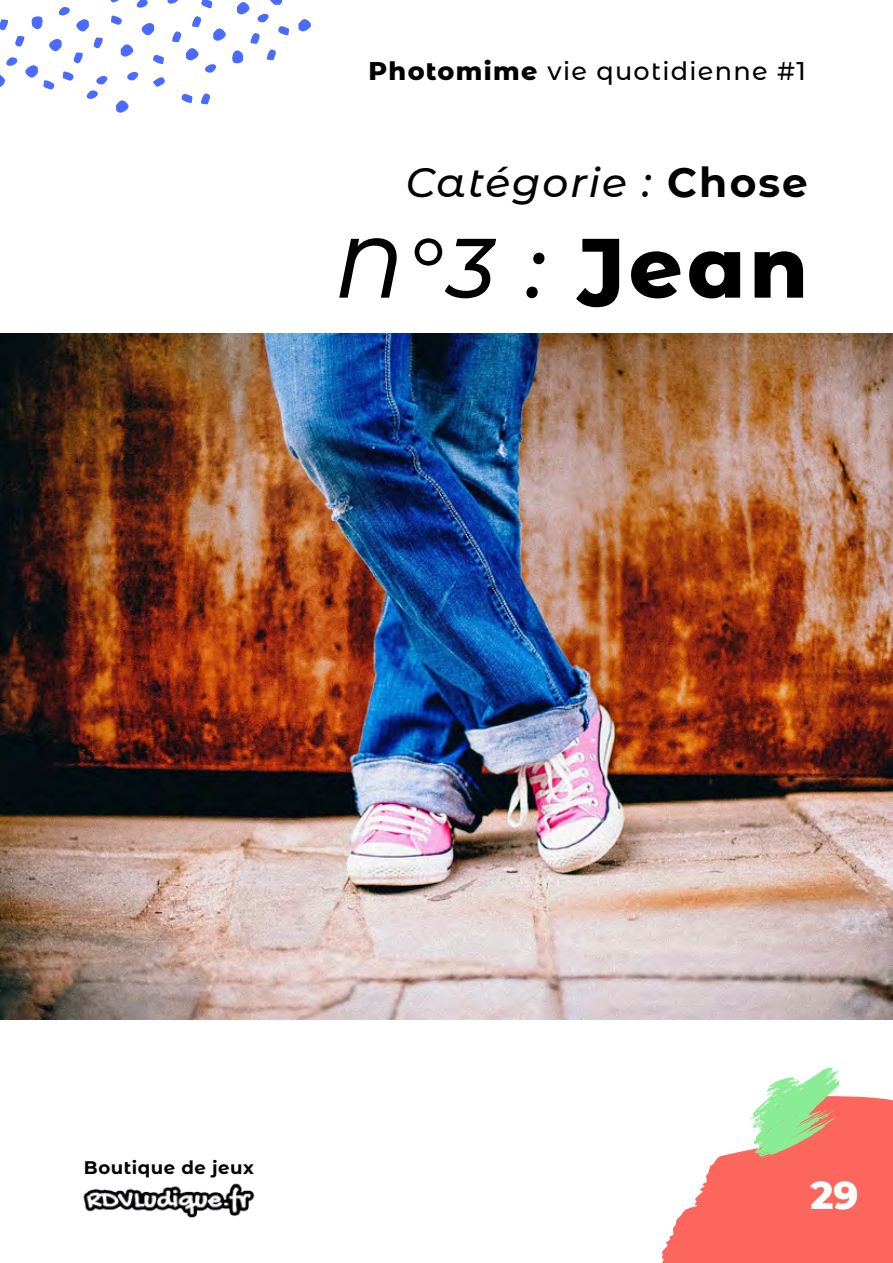
<style>
.page{position:relative;width:893px;height:1263px;background:#fff}
.page>*{position:absolute;margin:0;border:0;box-sizing:border-box;transform-origin:0 0}
.t1{font:italic 500 84px "Montserrat Alternates";color:#000}
.t2{font:italic 500 40.8px "Montserrat Alternates";letter-spacing:.05em;color:#000}
.t3{font:800 38.55px "Montserrat Alternates";color:#fff}
.t4{font:500 25.5px "Montserrat Alternates";letter-spacing:.05em;color:#000}
.t5{font:700 18.15px "Montserrat Alternates";letter-spacing:.03em;color:#000}
.s1{font-weight:800}
.s2{font-weight:700;font-style:normal}
.s3{font-weight:800;font-style:normal}
</style>
<div class="page">
<svg style="left:662px;top:1067px;width:231px;height:196px"></svg>
<svg style="left:298px;top:19px;width:13px;height:13px"></svg>
<svg style="left:0;top:0;width:289px;height:113px"></svg>
<img style="left:83px;top:1183px;width:172px;height:35px">
<img style="left:0;top:334px;width:893px;height:686px">
<p class="t4" style="left:368px;top:53px;width:439px"><span class="s1">Photomime</span> vie quotidienne #1</p>
<h2 class="t2" style="left:406px;top:154px;width:404px">Catégorie : <span class="s2">Chose</span></h2>
<h1 class="t1" style="left:335px;top:209px;width:475px">N°3 : <span class="s3">Jean</span></h1>
<p class="t5" style="left:84px;top:1154px;width:171px">Boutique de jeux</p>
<h3 class="t3" style="left:810px;top:1167px;width:50px">29</h3>
</div>
